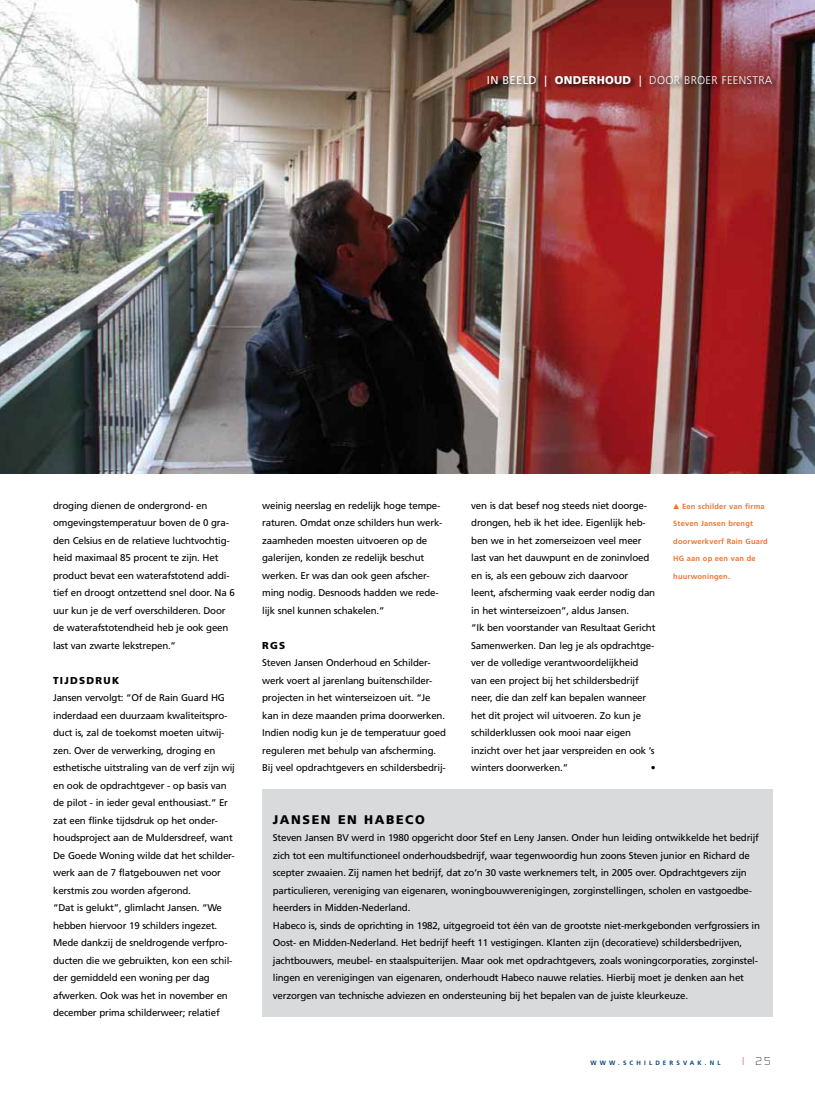
<style>
.page{position:relative;width:815px;height:1099px;background:#fff}
.page>*{position:absolute;margin:0;border:0;box-sizing:border-box;transform-origin:0 0}
.t1{font:900 12.5px "Frutiger";letter-spacing:.125em;color:#000}
.t2{font:300 11.25px "Frutiger";letter-spacing:.025em;color:#fff}
.t3{font:11.25px "Frutiger";color:#fff}
.t4{font:300 11.25px "Modaerne";color:#000}
.t5{font:900 10px "Frutiger";letter-spacing:.125em;color:#000}
.t6{font:9.75px/17.5px "Frutiger";letter-spacing:-.02em;color:#000}
.t7{font:700 7.5px "Frutiger";letter-spacing:.025em;color:#ec7530}
.t8{font:700 6.25px "Frutiger";letter-spacing:.5em;color:#004380}
.s1{font-weight:400}
.s2{font-weight:900}
.s3{font-family:"European Pi Three";font-weight:400}
.s4{color:#d20029}
</style>
<div class="page">
<div style="left:262px;top:788px;width:510px;height:228px;background:#d9dadb"></div>
<img style="left:0;top:0;width:815px;height:473px">
<div style="left:487px;top:74px;width:291px;height:19px;background:#000;opacity:.75"></div>
<p class="t3" style="left:487px;top:74px;width:31px">In Beeld</p>
<p class="t2" style="left:544px;top:74px;width:230px"><span class="s1">|</span> <span class="s2">ONDERHOUD</span> <span class="s1">|</span> DOOR BROER FEENSTRA</p>
<p class="t6" style="left:53px;top:496px;width:183px">droging dienen de ondergrond- en omgevingstemperatuur boven de 0 gra&shy;den Celsius en de relatieve luchtvochtig&shy;heid maximaal 85 procent te zijn. Het product bevat een waterafstotend addi&shy;tief en droogt ontzettend snel door. Na 6 uur kun je de verf overschilderen. Door de waterafstotendheid heb je ook geen last van zwarte lekstrepen.”</p>
<p class="t5" style="left:53px;top:674px;width:68px">TIJDSDRUK</p>
<p class="t6" style="left:53px;top:689px;width:183px">Jansen vervolgt: “Of de Rain Guard HG inderdaad een duurzaam kwaliteitspro&shy;duct is, zal de toekomst moeten uitwij&shy;zen. Over de verwerking, droging en esthetische uitstraling van de verf zijn wij en ook de opdrachtgever - op basis van de pilot - in ieder geval enthousiast.” Er zat een flinke tijdsdruk op het onder&shy;houdsproject aan de Muldersdreef, want De Goede Woning wilde dat het schilder&shy;werk aan de 7 flatgebouwen net voor kerstmis zou worden afgerond.<br>“Dat is gelukt”, glimlacht Jansen. “We hebben hiervoor 19 schilders ingezet.<br>Mede dankzij de sneldrogende verfpro&shy;ducten die we gebruikten, kon een schil&shy;der gemiddeld een woning per dag afwerken. Ook was het in november en december prima schilderweer; relatief</p>
<p class="t6" style="left:262px;top:496px;width:182px">weinig neerslag en redelijk hoge tempe&shy;raturen. Omdat onze schilders hun werk&shy;zaamheden moesten uitvoeren op de galerijen, konden ze redelijk beschut werken. Er was dan ook geen afscher&shy;ming nodig. Desnoods hadden we rede&shy;lijk snel kunnen schakelen.”</p>
<p class="t5" style="left:262px;top:639px;width:24px">RGS</p>
<p class="t6" style="left:262px;top:654px;width:185px">Steven Jansen Onderhoud en Schilder&shy;werk voert al jarenlang buitenschilder&shy;projecten in het winterseizoen uit. “Je kan in deze maanden prima doorwerken.<br>Indien nodig kun je de temperatuur goed reguleren met behulp van afscherming.<br>Bij veel opdrachtgevers en schildersbedrij-</p>
<p class="t6" style="left:471px;top:496px;width:186px">ven is dat besef nog steeds niet doorge&shy;drongen, heb ik het idee. Eigenlijk heb&shy;ben we in het zomerseizoen veel meer last van het dauwpunt en de zoninvloed en is, als een gebouw zich daarvoor leent, afscherming vaak eerder nodig dan in het winterseizoen”, aldus Jansen.<br>“Ik ben voorstander van Resultaat Gericht Samenwerken. Dan leg je als opdrachtge&shy;ver de volledige verantwoordelijkheid van een project bij het schildersbedrijf neer, die dan zelf kan bepalen wanneer het dit project wil uitvoeren. Zo kun je schilderklussen ook mooi naar eigen inzicht over het jaar verspreiden en ook ’s winters doorwerken.”</p>
<p class="t6" style="left:651px;top:759px;width:6px">•</p>
<p class="t7" style="left:673px;top:501px;width:93px"><span class="s3">G</span> Een schilder van firma</p>
<p class="t7" style="left:673px;top:519px;width:81px">Steven Jansen brengt</p>
<p class="t7" style="left:673px;top:536px;width:96px">doorwerkverf Rain Guard</p>
<p class="t7" style="left:673px;top:554px;width:84px">HG aan op een van de</p>
<p class="t7" style="left:673px;top:571px;width:58px">huurwoningen.</p>
<p class="t1" style="left:273px;top:811px;width:154px">JANSEN EN HABECO</p>
<p class="t6" style="left:273px;top:829px;width:489px">Steven Jansen BV werd in 1980 opgericht door Stef en Leny Jansen. Onder hun leiding ontwikkelde het bedrijf zich tot een multifunctioneel onderhoudsbedrijf, waar tegenwoordig hun zoons Steven junior en Richard de scepter zwaaien. Zij namen het bedrijf, dat zo’n 30 vaste werknemers telt, in 2005 over. Opdrachtgevers zijn particulieren, vereniging van eigenaren, woningbouwverenigingen, zorginstellingen, scholen en vastgoedbe&shy;heerders in Midden-Nederland.<br>Habeco is, sinds de oprichting in 1982, uitgegroeid tot één van de grootste niet-merkgebonden verfgrossiers in Oost- en Midden-Nederland. Het bedrijf heeft 11 vestigingen. Klanten zijn (decoratieve) schildersbedrijven, jachtbouwers, meubel- en staalspuiterijen. Maar ook met opdrachtgevers, zoals woningcorporaties, zorginstel&shy;lingen en verenigingen van eigenaren, onderhoudt Habeco nauwe relaties. Hierbij moet je denken aan het verzorgen van technische adviezen en ondersteuning bij het bepalen van de juiste kleurkeuze.</p>
<p class="t8" style="left:590px;top:1059px;width:131px">www.schildersvak .NL</p>
<p class="t4" style="left:742px;top:1055px;width:30px"><span class="s4">|</span> 25</p>
</div>
